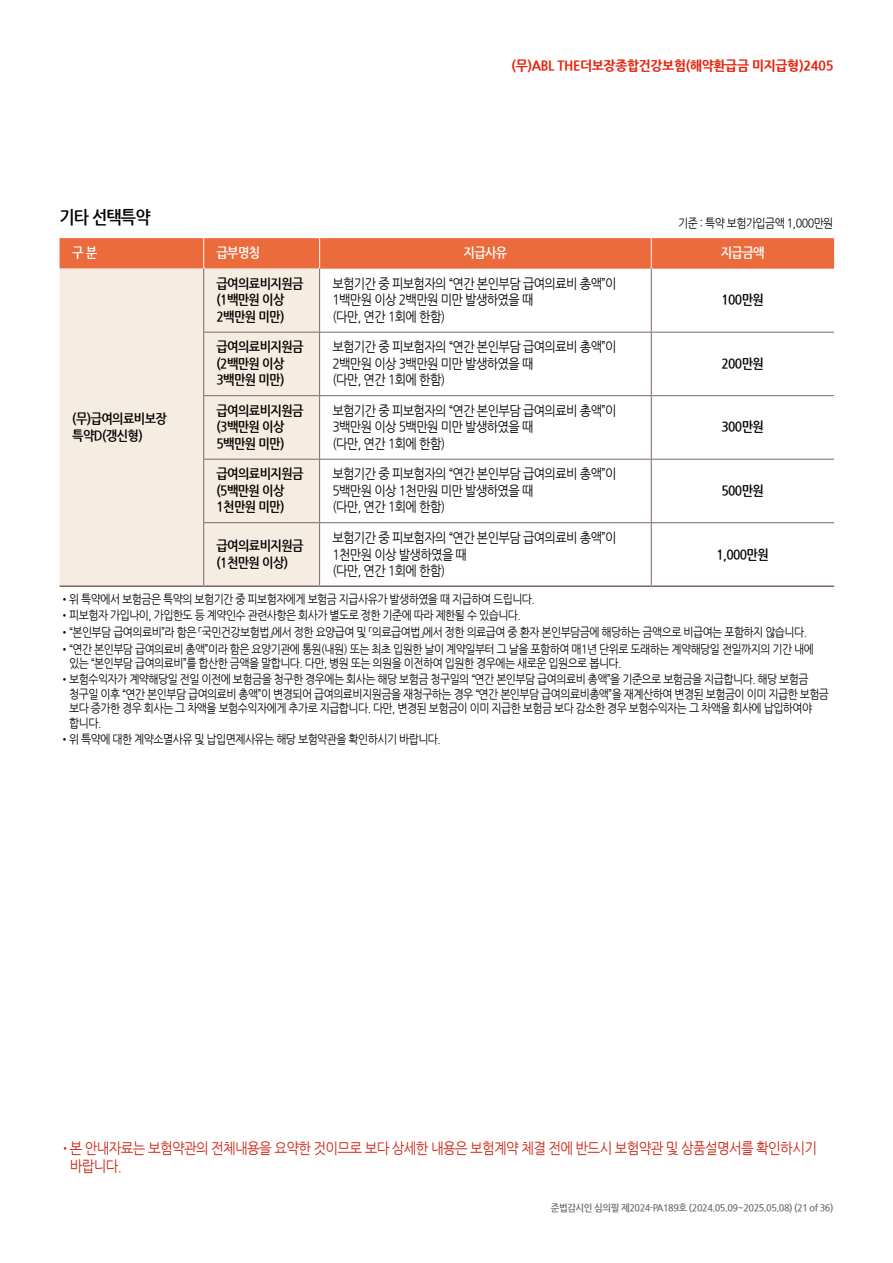
<style>
.page{position:relative;width:893px;height:1263px;background:#fff}
.page>*{position:absolute;margin:0;border:0;box-sizing:border-box;transform-origin:0 0}
.t1{font:700 18px "Nanum Gothic";letter-spacing:-.05em;color:#000;scale:.9 1}
.t2{font:15px/18px "Nanum Gothic";letter-spacing:-.05em;color:#cb2414;scale:.9 1}
.t3{font:13.5px/16.5px "Nanum Gothic";letter-spacing:-.05em;color:#000;scale:.9 1}
.t4{font:700 13.5px/16.5px "Nanum Gothic";letter-spacing:-.05em;color:#000;scale:.9 1}
.t5{font:800 13.5px "Nanum Gothic";letter-spacing:-.025em;color:#e72410;scale:.95 1}
.t6{font:700 13.5px "Nanum Gothic";letter-spacing:-.05em;color:#fff;scale:.9 1}
.t7{font:12px/14.4px "Nanum Gothic";letter-spacing:-.05em;color:#000;scale:.9 1}
.t8{font:700 9.75px "Nanum Gothic";letter-spacing:-.05em;color:#727171;scale:.95 1}
.s1{font-size:12px}
</style>
<div class="page">
<div style="left:60px;top:238px;width:774px;height:31px;background:#ec6b3d"></div>
<div style="left:60px;top:269px;width:259px;height:316px;background:#f5ece2"></div>
<hr style="left:203px;top:238px;width:1px;height:31px;background:#fff">
<hr style="left:319px;top:238px;width:1px;height:31px;background:#fff">
<hr style="left:651px;top:238px;width:1px;height:31px;background:#fff">
<hr style="left:60px;top:585px;width:144px;height:2px;background:#7f6764">
<hr style="left:204px;top:585px;width:116px;height:2px;background:#7f6764">
<hr style="left:320px;top:585px;width:331px;height:2px;background:#7f6764">
<hr style="left:651px;top:585px;width:183px;height:2px;background:#7f6764">
<hr style="left:203px;top:269px;width:1px;height:63px;background:#7f6764">
<hr style="left:319px;top:269px;width:1px;height:63px;background:#7f6764">
<hr style="left:651px;top:269px;width:1px;height:63px;background:#7f6764">
<hr style="left:203px;top:332px;width:117px;height:1px;background:#7f6764">
<hr style="left:203px;top:333px;width:1px;height:62px;background:#7f6764">
<hr style="left:320px;top:332px;width:331px;height:1px;background:#7f6764">
<hr style="left:319px;top:333px;width:1px;height:62px;background:#7f6764">
<hr style="left:651px;top:332px;width:183px;height:1px;background:#7f6764">
<hr style="left:651px;top:333px;width:1px;height:62px;background:#7f6764">
<hr style="left:203px;top:395px;width:117px;height:1px;background:#7f6764">
<hr style="left:203px;top:396px;width:1px;height:63px;background:#7f6764">
<hr style="left:320px;top:395px;width:331px;height:1px;background:#7f6764">
<hr style="left:319px;top:396px;width:1px;height:63px;background:#7f6764">
<hr style="left:651px;top:395px;width:183px;height:1px;background:#7f6764">
<hr style="left:651px;top:396px;width:1px;height:63px;background:#7f6764">
<hr style="left:203px;top:459px;width:117px;height:1px;background:#7f6764">
<hr style="left:203px;top:460px;width:1px;height:62px;background:#7f6764">
<hr style="left:320px;top:459px;width:331px;height:1px;background:#7f6764">
<hr style="left:319px;top:460px;width:1px;height:62px;background:#7f6764">
<hr style="left:651px;top:459px;width:183px;height:1px;background:#7f6764">
<hr style="left:651px;top:460px;width:1px;height:62px;background:#7f6764">
<hr style="left:203px;top:522px;width:117px;height:1px;background:#7f6764">
<hr style="left:203px;top:523px;width:1px;height:62px;background:#7f6764">
<hr style="left:320px;top:522px;width:331px;height:1px;background:#7f6764">
<hr style="left:319px;top:523px;width:1px;height:62px;background:#7f6764">
<hr style="left:651px;top:522px;width:183px;height:1px;background:#7f6764">
<hr style="left:651px;top:523px;width:1px;height:62px;background:#7f6764">
<p class="t5" style="left:511px;top:59px;width:340px">(무)ABL THE더보장종합건강보험(해약환급금 미지급형)2405</p>
<h1 class="t1" style="left:60px;top:208px;width:103px">기타 선택특약</h1>
<p class="t7" style="left:678px;top:216px;width:174px">기준 : 특약 보험가입금액 1,000만원</p>
<p class="t6" style="left:72px;top:246px;width:29px">구 분</p>
<p class="t6" style="left:216px;top:246px;width:50px">급부명칭</p>
<p class="t6" style="left:463px;top:246px;width:50px">지급사유</p>
<p class="t6" style="left:721px;top:246px;width:50px">지급금액</p>
<p class="t4" style="left:72px;top:411px;width:107px">(무)급여의료비보장 특약D(갱신형)</p>
<p class="t4" style="left:216px;top:276px;width:98px">급여의료비지원금 (1백만원 이상<br>2백만원 미만)</p>
<p class="t3" style="left:332px;top:276px;width:317px">보험기간 중 피보험자의 “연간 본인부담 급여의료비 총액”이<br>1백만원 이상 2백만원 미만 발생하였을 때<br>(다만, 연간 1회에 한함)</p>
<p class="t4" style="left:216px;top:339px;width:98px">급여의료비지원금 (2백만원 이상<br>3백만원 미만)</p>
<p class="t3" style="left:332px;top:339px;width:317px">보험기간 중 피보험자의 “연간 본인부담 급여의료비 총액”이<br>2백만원 이상 3백만원 미만 발생하였을 때<br>(다만, 연간 1회에 한함)</p>
<p class="t4" style="left:216px;top:403px;width:98px">급여의료비지원금 (3백만원 이상<br>5백만원 미만)</p>
<p class="t3" style="left:332px;top:403px;width:317px">보험기간 중 피보험자의 “연간 본인부담 급여의료비 총액”이<br>3백만원 이상 5백만원 미만 발생하였을 때<br>(다만, 연간 1회에 한함)</p>
<p class="t4" style="left:216px;top:466px;width:98px">급여의료비지원금 (5백만원 이상<br>1천만원 미만)</p>
<p class="t3" style="left:332px;top:466px;width:317px">보험기간 중 피보험자의 “연간 본인부담 급여의료비 총액”이<br>5백만원 이상 1천만원 미만 발생하였을 때<br>(다만, 연간 1회에 한함)</p>
<p class="t4" style="left:216px;top:538px;width:98px">급여의료비지원금 (1천만원 이상)</p>
<p class="t3" style="left:332px;top:530px;width:317px">보험기간 중 피보험자의 “연간 본인부담 급여의료비 총액”이<br>1천만원 이상 발생하였을 때<br>(다만, 연간 1회에 한함)</p>
<p class="t4" style="left:721px;top:292px;width:49px">100만원</p>
<p class="t4" style="left:721px;top:356px;width:49px">200만원</p>
<p class="t4" style="left:721px;top:419px;width:49px">300만원</p>
<p class="t4" style="left:721px;top:483px;width:49px">500만원</p>
<p class="t4" style="left:716px;top:546px;width:60px">1,000만원</p>
<p class="t7" style="left:60px;top:592px;width:530px">•위 특약에서 보험금은 특약의 보험기간 중 피보험자에게 보험금 지급사유가 발생하였을 때 지급하여 드립니다.</p>
<p class="t7" style="left:60px;top:609px;width:514px">•피보험자 가입나이, 가입한도 등 계약인수 관련사항은 회사가 별도로 정한 기준에 따라 제한될 수 있습니다.</p>
<p class="t7" style="left:60px;top:625px;width:832px">•“본인부담 급여의료비”라 함은 「국민건강보험법」에서 정한 요양급여 및 「의료급여법」에서 정한 의료급여 중 환자 본인부담금에 해당하는 금액으로 비급여는 포함하지 않습니다.</p>
<p class="t7" style="left:69px;top:642px;width:829px;text-indent:-10px">•“연간 본인부담 급여의료비 총액”이라 함은 요양기관에 통원(내원) 또는 최초 입원한 날이 계약일부터 그 날을 포함하여 매1년 단위로 도래하는 계약해당일 전일까지의 기간 내에 있는 “본인부담 급여의료비”를 합산한 금액을 말합니다. 다만, 병원 또는 의원을 이전하여 입원한 경우에는 새로운 입원으로 봅니다.</p>
<p class="t7" style="left:69px;top:673px;width:846px;text-indent:-10px">•보험수익자가 계약해당일 전일 이전에 보험금을 청구한 경우에는 회사는 해당 보험금 청구일의 “연간 본인부담 급여의료비 총액”을 기준으로 보험금을 지급합니다. 해당 보험금 청구일 이후 “연간 본인부담 급여의료비 총액”이 변경되어 급여의료비지원금을 재청구하는 경우 “연간 본인부담 급여의료비총액”을 재계산하여 변경된 보험금이 이미 지급한 보험금 보다 증가한 경우 회사는 그 차액을 보험수익자에게 추가로 지급합니다. 다만, 변경된 보험금이 이미 지급한 보험금 보다 감소한 경우 보험수익자는 그 차액을 회사에 납입하여야 합니다.</p>
<p class="t7" style="left:60px;top:732px;width:425px">•위 특약에 대한 계약소멸사유 및 납입면제사유는 해당 보험약관을 확인하시기 바랍니다.</p>
<p class="t2" style="left:70px;top:1139px;width:832px;text-indent:-10px"><span class="s1">•</span>본 안내자료는 보험약관의 전체내용을 요약한 것이므로 보다 상세한 내용은 보험계약 체결 전에 반드시 보험약관 및 상품설명서를 확인하시기 바랍니다.</p>
<p class="t8" style="left:551px;top:1203px;width:299px">준법감시인 심의필 제2024-PA189호 (2024.05.09~2025.05.08) (21 of 36)</p>
</div>
